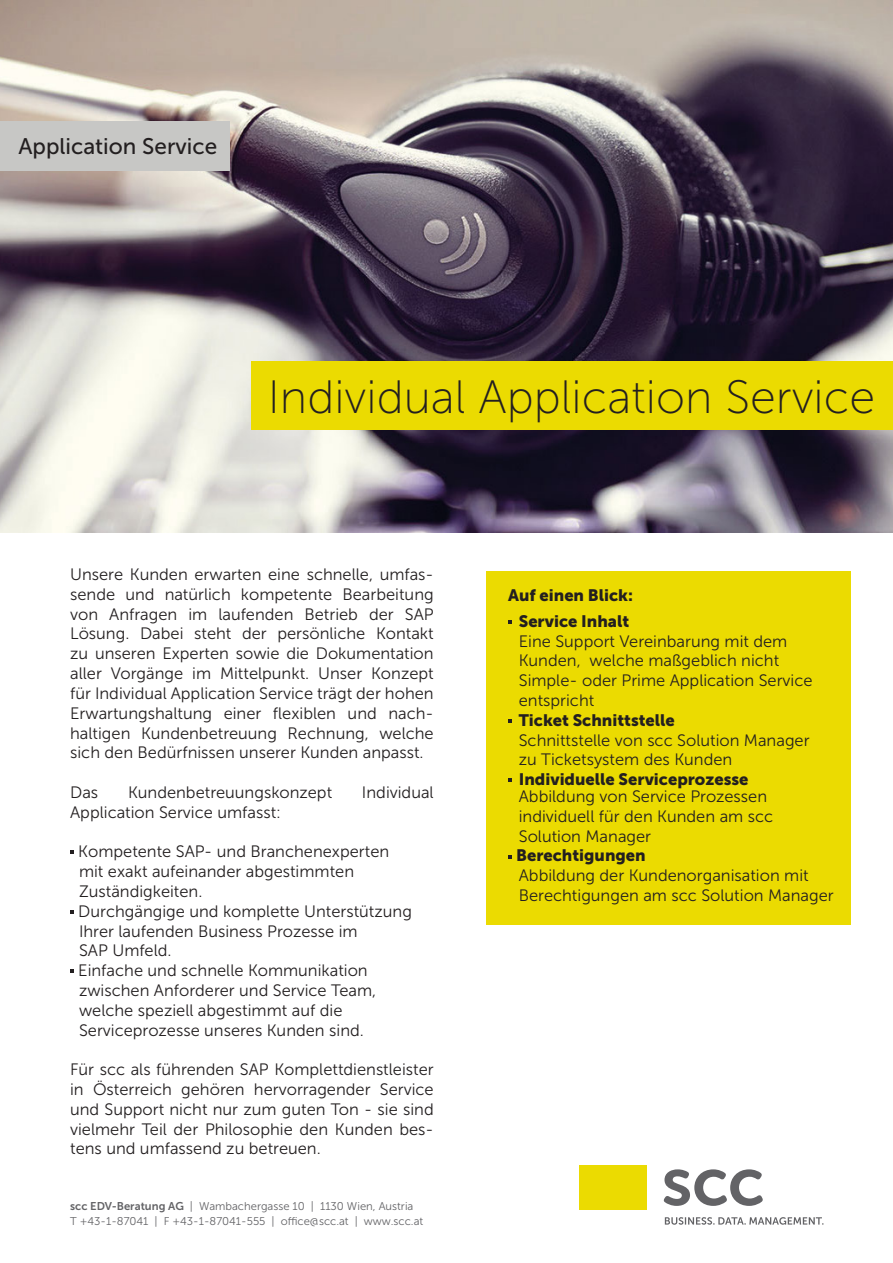
<style>
.page{position:relative;width:893px;height:1263px;background:#fff}
.page>*{position:absolute;margin:0;border:0;box-sizing:border-box;transform-origin:0 0}
.t1{font:46.65px "Museo Sans 100";color:#231f20}
.t2{font:22.5px "Museo Sans 500";color:#231f20}
.t3{font:16.5px/19.8px "Museo Sans 300";color:#231f20}
.t4{font:16.5px "Museo Sans 900";color:#231f20}
.t5{font:11.25px/14.2px "Museo Sans 300";color:#636366}
.s1{font-family:"Museo Sans 700"}
</style>
<div class="page">
<img style="left:0;top:0;width:893px;height:533px">
<div style="left:252px;top:361px;width:641px;height:69px;background:#ebdb01"></div>
<div style="left:0;top:121px;width:230px;height:50px;background:#c7c7c5"></div>
<svg style="left:70px;top:850px;width:4px;height:4px"></svg>
<svg style="left:70px;top:910px;width:4px;height:4px"></svg>
<svg style="left:70px;top:969px;width:4px;height:4px"></svg>
<svg style="left:663px;top:1169px;width:100px;height:37px"></svg>
<div style="left:580px;top:1165px;width:67px;height:45px;background:#ebdb01"></div>
<svg style="left:665px;top:1217px;width:158px;height:8px"></svg>
<div style="left:486px;top:571px;width:364px;height:354px;background:#ebdb01"></div>
<svg style="left:508px;top:620px;width:4px;height:4px"></svg>
<svg style="left:508px;top:719px;width:4px;height:4px"></svg>
<svg style="left:508px;top:778px;width:4px;height:4px"></svg>
<svg style="left:508px;top:855px;width:4px;height:3px"></svg>
<p class="t2" style="left:18px;top:134px;width:200px">Application Service</p>
<p class="t1" style="left:268px;top:372px;width:609px">Individual Application Service</p>
<p class="t3" style="left:70px;top:565px;width:365px;text-align:justify">Unsere Kunden erwarten eine schnelle, umfas&shy;sende und natürlich kompetente Bearbeitung von Anfragen im laufenden Betrieb der SAP Lösung. Dabei steht der persönliche Kontakt zu unseren Experten sowie die Dokumentation aller Vorgänge im Mittelpunkt. Unser Konzept für Individual Application Service trägt der hohen Erwartungshaltung einer flexiblen und nach&shy;haltigen Kundenbetreuung Rechnung, welche sich den Bedürfnissen unserer Kunden anpasst.</p>
<p class="t3" style="left:70px;top:782px;width:30px">Das</p>
<p class="t3" style="left:128px;top:782px;width:206px">Kundenbetreuungskonzept</p>
<p class="t3" style="left:362px;top:782px;width:73px">Individual</p>
<p class="t3" style="left:70px;top:802px;width:212px">Application Service umfasst:</p>
<p class="t3" style="left:78px;top:842px;width:312px">Kompetente SAP- und Branchenexperten mit exakt aufeinander abgestimmten<br>Zuständigkeiten.</p>
<p class="t3" style="left:78px;top:901px;width:335px">Durchgängige und komplette Unterstützung<br>Ihrer laufenden Business Prozesse im<br>SAP Umfeld.</p>
<p class="t3" style="left:78px;top:961px;width:299px">Einfache und schnelle Kommunikation zwischen Anforderer und Service Team, welche speziell abgestimmt auf die Serviceprozesse unseres Kunden sind.</p>
<p class="t3" style="left:70px;top:1060px;width:365px;text-align:justify">Für scc als führenden SAP Komplettdienstleister in Österreich gehören hervorragender Service und Support nicht nur zum guten Ton - sie sind vielmehr Teil der Philosophie den Kunden bes&shy;tens und umfassend zu betreuen.</p>
<p class="t5" style="left:70px;top:1199px;width:355px"><span class="s1">scc EDV-Beratung AG</span> | Wambachergasse 10 | 1130 Wien, Austria<br>T +43-1-87041 | F +43-1-87041-555 | office@scc.at | www.scc.at</p>
<p class="t4" style="left:508px;top:585px;width:126px">Auf einen Blick:</p>
<p class="t4" style="left:519px;top:612px;width:112px">Service Inhalt</p>
<p class="t3" style="left:519px;top:631px;width:295px">Eine Support Vereinbarung mit dem<br>Kunden, welche maßgeblich nicht<br>Simple- oder Prime Application Service entspricht</p>
<p class="t4" style="left:519px;top:711px;width:158px">Ticket Schnittstelle</p>
<p class="t3" style="left:519px;top:730px;width:292px">Schnittstelle von scc Solution Manager zu Ticketsystem des Kunden</p>
<p class="t4" style="left:519px;top:770px;width:231px">Individuelle Serviceprozesse</p>
<p class="t3" style="left:519px;top:786px;width:256px">Abbildung von Service Prozessen individuell für den Kunden am scc<br>Solution Manager</p>
<p class="t4" style="left:516px;top:846px;width:131px">Berechtigungen</p>
<p class="t3" style="left:519px;top:866px;width:316px">Abbildung der Kundenorganisation mit<br>Berechtigungen am scc Solution Manager</p>
</div>
